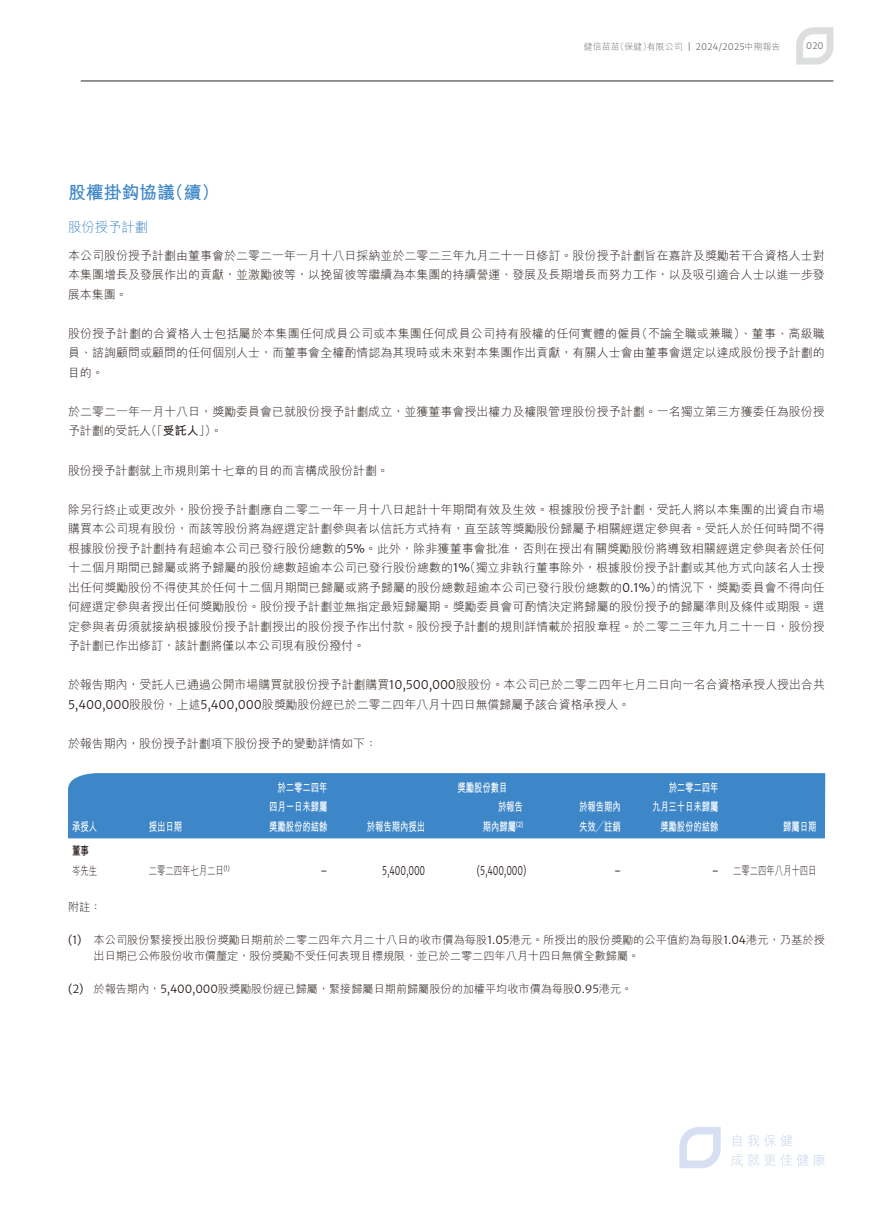
<style>
.page{position:relative;width:893px;height:1212px;background:#fff}
.page>*{position:absolute;margin:0;border:0;box-sizing:border-box;transform-origin:0 0}
.t1{font:18px "M Hei HK Bold E Ten B5 H";letter-spacing:-.01em;color:#3d86c7}
.t2{font:13.5px "M Hei HK Light E Ten B5 H";letter-spacing:-.01em;color:#3d86c7}
.t3{font:12px/19.5px "M Hei HK Light E Ten B5 H";letter-spacing:-.01em;color:#231916;text-align:justify}
.t4{font:12px/19.5px "M Hei HK Bold E Ten B5 H";letter-spacing:-.01em;color:#fff;text-align:right;scale:.7 1}
.t5{font:12px "M Hei HK Light E Ten B5 H";letter-spacing:-.01em;color:#231916;scale:.7 1}
.t6{font:300 12px "Merriweather Sans";letter-spacing:-.01em;color:#231916;scale:.7 1}
.t7{font:12px "M Hei HK Bold E Ten B5 H";color:#231916;scale:.7 1}
.t8{font:11.25px/16.5px "M Hei HK Light E Ten B5 H";letter-spacing:-.01em;color:#231916}
.t9{font:9px "M Hei HK Light E Ten B5 H";color:#717171}
.t10{font:300 9px "Merriweather Sans";color:#717171}
.s1{font-family:"Merriweather Sans";font-weight:300}
.s2{font-family:"M Hei HK Bold E Ten B5 H"}
</style>
<div class="page">
<svg style="left:733px;top:1134px;width:8px;height:13px"></svg>
<svg style="left:748px;top:1134px;width:45px;height:13px"></svg>
<svg style="left:731px;top:1154px;width:94px;height:12px"></svg>
<svg style="left:679px;top:1127px;width:42px;height:41px"></svg>
<hr style="left:81px;top:80px;width:752px;height:2px;background:#717171">
<svg style="left:796px;top:27px;width:37px;height:38px"></svg>
<div style="left:68px;top:773px;width:757px;height:65px;background:#3d86c7"></div>
<p class="t9" style="left:584px;top:43px;width:198px">健倍苗苗（保健）有限公司 <span class="s1">| 2024/2025</span>中期報告</p>
<p class="t10" style="left:806px;top:40px;width:19px">020</p>
<h1 class="t1" style="left:68px;top:185px;width:153px">股權掛鈎協議（續）</h1>
<p class="t2" style="left:68px;top:222px;width:82px">股份授予計劃</p>
<p class="t3" style="left:68px;top:247px;width:758px">本公司股份授予計劃由董事會於二零二一年一月十八日採納並於二零二三年九月二十一日修訂。股份授予計劃旨在嘉許及獎勵若干合資格人士對本集團增長及發展作出的貢獻，並激勵彼等，以挽留彼等繼續為本集團的持續營運、發展及長期增長而努力工作，以及吸引適合人士以進一步發展本集團。</p>
<p class="t3" style="left:68px;top:325px;width:758px">股份授予計劃的合資格人士包括屬於本集團任何成員公司或本集團任何成員公司持有股權的任何實體的僱員（不論全職或兼職）、董事、高級職員、諮詢顧問或顧問的任何個別人士，而董事會全權酌情認為其現時或未來對本集團作出貢獻，有關人士會由董事會選定以達成股份授予計劃的目的。</p>
<p class="t3" style="left:68px;top:403px;width:758px">於二零二一年一月十八日，獎勵委員會已就股份授予計劃成立，並獲董事會授出權力及權限管理股份授予計劃。一名獨立第三方獲委任為股份授予計劃的受託人（「<span class="s2">受託人</span>」）。</p>
<p class="t3" style="left:68px;top:462px;width:322px">股份授予計劃就上市規則第十七章的目的而言構成股份計劃。</p>
<p class="t3" style="left:68px;top:501px;width:758px">除另行終止或更改外，股份授予計劃應自二零二一年一月十八日起計十年期間有效及生效。根據股份授予計劃，受託人將以本集團的出資自市場購買本公司現有股份，而該等股份將為經選定計劃參與者以信託方式持有，直至該等獎勵股份歸屬予相關經選定參與者。受託人於任何時間不得根據股份授予計劃持有超逾本公司已發行股份總數的<span class="s1">5%</span>。此外，除非獲董事會批准，否則在授出有關獎勵股份將導致相關經選定參與者於任何十二個月期間已歸屬或將予歸屬的股份總數超逾本公司已發行股份總數的<span class="s1">1%</span>（獨立非執行董事除外，根據股份授予計劃或其他方式向該名人士授出任何獎勵股份不得使其於任何十二個月期間已歸屬或將予歸屬的股份總數超逾本公司已發行股份總數的<span class="s1">0.1%</span>）的情況下，獎勵委員會不得向任何經選定參與者授出任何獎勵股份。股份授予計劃並無指定最短歸屬期。獎勵委員會可酌情決定將歸屬的股份授予的歸屬準則及條件或期限。選定參與者毋須就接納根據股份授予計劃授出的股份授予作出付款。股份授予計劃的規則詳情載於招股章程。於二零二三年九月二十一日，股份授予計劃已作出修訂，該計劃將僅以本公司現有股份撥付。</p>
<p class="t3" style="left:68px;top:676px;width:758px">於報告期內，受託人已通過公開市場購買就股份授予計劃購買<span class="s1">10,500,000</span>股股份。本公司已於二零二四年七月二日向一名合資格承授人授出合共<br><span class="s1">5,400,000</span>股股份，上述<span class="s1">5,400,000</span>股獎勵股份經已於二零二四年八月十四日無償歸屬予該合資格承授人。</p>
<p class="t3" style="left:68px;top:735px;width:310px">於報告期內，股份授予計劃項下股份授予的變動詳情如下：</p>
<p class="t4" style="left:269px;top:779px;width:85px;text-align:justify;text-indent:8px">於二零二四年四月一日未歸屬獎勵股份的結餘</p>
<p class="t4" style="left:458px;top:779px;width:73px">獎勵股份數目</p>
<p class="t4" style="left:652px;top:779px;width:97px">於二零二四年<br>九月三十日未歸屬</p>
<p class="t4" style="left:483px;top:798px;width:59px">於報告<br>期內歸屬<sup>(2)</sup></p>
<p class="t4" style="left:579px;top:798px;width:61px;text-align:left">於報告期內失效╱註銷</p>
<p class="t4" style="left:72px;top:818px;width:37px">承授人</p>
<p class="t4" style="left:149px;top:818px;width:49px">授出日期</p>
<p class="t4" style="left:367px;top:818px;width:85px">於報告期內授出</p>
<p class="t4" style="left:660px;top:818px;width:85px">獎勵股份的結餘</p>
<p class="t4" style="left:783px;top:818px;width:49px">歸屬日期</p>
<p class="t7" style="left:72px;top:846px;width:25px">董事</p>
<p class="t5" style="left:72px;top:866px;width:37px">岑先生</p>
<p class="t5" style="left:149px;top:866px;width:117px">二零二四年七月二日<sup>(1)</sup></p>
<p class="t6" style="left:321px;top:863px;width:11px">–</p>
<p class="t6" style="left:382px;top:863px;width:63px">5,400,000</p>
<p class="t6" style="left:477px;top:863px;width:72px">(5,400,000)</p>
<p class="t6" style="left:614px;top:863px;width:11px">–</p>
<p class="t5" style="left:712px;top:866px;width:150px"><span class="s1">–</span> 二零二四年八月十四日</p>
<p class="t8" style="left:68px;top:900px;width:35px">附註：</p>
<p class="t8" style="left:94px;top:933px;width:733px;text-indent:-26px"><span class="s1">(1)</span> 本公司股份緊接授出股份獎勵日期前於二零二四年六月二十八日的收市價為每股<span class="s1">1.05</span>港元。所授出的股份獎勵的公平值約為每股<span class="s1">1.04</span>港元，乃基於授出日期已公佈股份收市價釐定，股份獎勵不受任何表現目標規限，並已於二零二四年八月十四日無償全數歸屬。</p>
<p class="t8" style="left:68px;top:982px;width:566px"><span class="s1">(2)</span> 於報告期內，<span class="s1">5,400,000</span>股獎勵股份經已歸屬，緊接歸屬日期前歸屬股份的加權平均收市價為每股<span class="s1">0.95</span>港元。</p>
</div>
